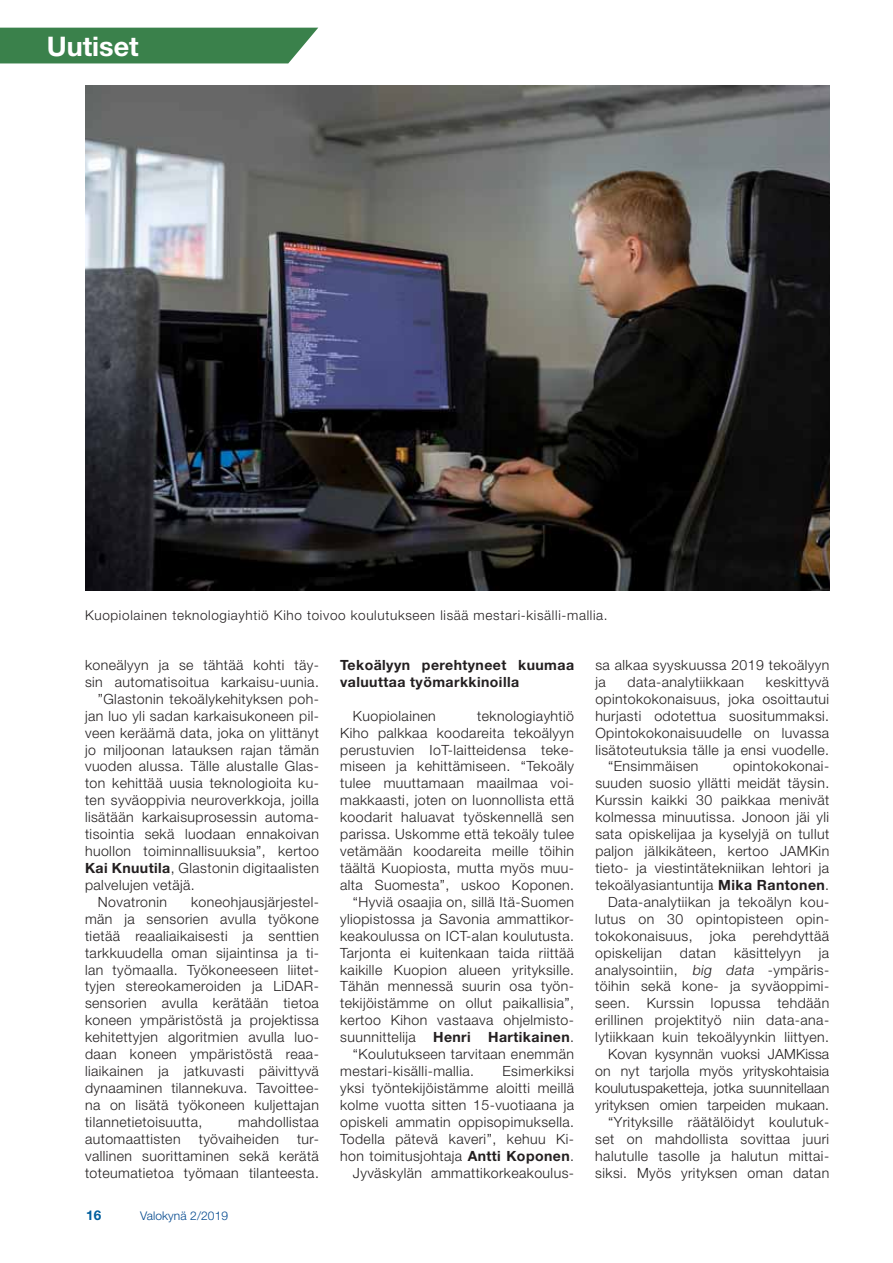
<style>
.page{position:relative;width:893px;height:1263px;background:#fff}
.page>*{position:absolute;margin:0;border:0;box-sizing:border-box;transform-origin:0 0}
.t1{font:700 27px "Helvetica Neue LT Std";color:#fff}
.t2{font:300 14.1px/17px "Helvetica Neue LT Std";letter-spacing:.03em;color:#231f20;text-align:justify}
.t3{font:700 14.1px/17px "Helvetica Neue LT Std";letter-spacing:.03em;color:#231f20}
.t4{font:300 13.5px "Helvetica Neue LT Std";letter-spacing:.05em;color:#231f20}
.t5{font:700 13.5px "Helvetica Neue LT Std";color:#005e9d}
.t6{font:300 12px "Helvetica Neue LT Std";letter-spacing:.01em;color:#00478d}
.s1{font-weight:700}
.s2{font-weight:300}
.s3{font-style:italic}
</style>
<div class="page">
<div style="left:0;top:28px;width:318px;height:35px;background:#3a814b"></div>
<img style="left:85px;top:85px;width:744px;height:506px">
<h1 class="t1" style="left:47px;top:36px;width:93px">Uutiset</h1>
<p class="t4" style="left:85px;top:610px;width:524px">Kuopiolainen teknologiayhtiö Kiho toivoo koulutukseen lisää mestari-kisälli-mallia.</p>
<p class="t2" style="left:85px;top:658px;width:235px">koneälyyn ja se tähtää kohti täy-</p>
<p class="t2" style="left:85px;top:675px;width:235px">sin automatisoitua karkaisu-uunia.</p>
<p class="t2" style="left:98px;top:692px;width:223px">”Glastonin tekoälykehityksen poh-</p>
<p class="t2" style="left:85px;top:709px;width:235px">jan luo yli sadan karkaisukoneen pil-</p>
<p class="t2" style="left:85px;top:726px;width:235px">veen keräämä data, joka on ylittänyt</p>
<p class="t2" style="left:85px;top:743px;width:235px">jo miljoonan latauksen rajan tämän</p>
<p class="t2" style="left:85px;top:760px;width:235px">vuoden alussa. Tälle alustalle Glas-</p>
<p class="t2" style="left:85px;top:777px;width:235px">ton kehittää uusia teknologioita ku-</p>
<p class="t2" style="left:85px;top:793px;width:235px">ten syväoppivia neuroverkkoja, joilla</p>
<p class="t2" style="left:85px;top:810px;width:235px">lisätään karkaisuprosessin automa-</p>
<p class="t2" style="left:85px;top:827px;width:235px">tisointia sekä luodaan ennakoivan</p>
<p class="t2" style="left:85px;top:844px;width:235px">huollon toiminnallisuuksia”, kertoo</p>
<p class="t2" style="left:85px;top:861px;width:235px"><span class="s1">Kai Knuutila</span>, Glastonin digitaalisten</p>
<p class="t2" style="left:85px;top:878px;width:111px">palvelujen vetäjä.</p>
<p class="t2" style="left:98px;top:895px;width:71px">Novatronin</p>
<p class="t2" style="left:85px;top:895px;width:235px;text-indent:106px">koneohjausjärjestel&shy;män ja sensorien avulla työkone tietää reaaliaikaisesti ja senttien tarkkuudella oman sijaintinsa ja ti&shy;lan työmaalla. Työkoneeseen liitet&shy;tyjen stereokameroiden ja LiDAR&shy;sensorien avulla kerätään tietoa koneen ympäristöstä ja projektissa kehitettyjen algoritmien avulla luo&shy;daan koneen ympäristöstä reaa&shy;liaikainen ja jatkuvasti päivittyvä dynaaminen tilannekuva. Tavoittee&shy;na on lisätä työkoneen kuljettajan tilannetietoisuutta,</p>
<p class="t2" style="left:238px;top:1115px;width:82px">mahdollistaa</p>
<p class="t2" style="left:85px;top:1132px;width:97px">automaattisten</p>
<p class="t2" style="left:199px;top:1132px;width:82px">työvaiheiden</p>
<p class="t2" style="left:85px;top:1132px;width:235px;text-indent:212px">tur&shy;vallinen suorittaminen sekä kerätä toteumatietoa työmaan tilanteesta.</p>
<p class="t5" style="left:86px;top:1210px;width:17px">16</p>
<p class="t6" style="left:140px;top:1211px;width:90px">Valokynä 2/2019</p>
<p class="t3" style="left:340px;top:658px;width:235px">Tekoälyyn perehtyneet kuumaa valuuttaa työmarkkinoilla</p>
<p class="t2" style="left:353px;top:709px;width:84px">Kuopiolainen</p>
<p class="t2" style="left:477px;top:709px;width:98px">teknologiayhtiö</p>
<p class="t2" style="left:340px;top:726px;width:235px">Kiho palkkaa koodareita tekoälyyn</p>
<p class="t2" style="left:340px;top:743px;width:235px">perustuvien IoT-laitteidensa teke-</p>
<p class="t2" style="left:340px;top:760px;width:235px">miseen ja kehittämiseen. “Tekoäly</p>
<p class="t2" style="left:340px;top:777px;width:235px">tulee muuttamaan maailmaa voi-</p>
<p class="t2" style="left:340px;top:793px;width:235px">makkaasti, joten on luonnollista että</p>
<p class="t2" style="left:340px;top:810px;width:235px">koodarit haluavat työskennellä sen</p>
<p class="t2" style="left:340px;top:827px;width:235px">parissa. Uskomme että tekoäly tulee</p>
<p class="t2" style="left:340px;top:844px;width:235px">vetämään koodareita meille töihin</p>
<p class="t2" style="left:340px;top:861px;width:235px">täältä Kuopiosta, mutta myös muu-</p>
<p class="t2" style="left:340px;top:878px;width:235px">alta Suomesta”, uskoo Koponen.</p>
<p class="t2" style="left:353px;top:895px;width:223px">“Hyviä osaajia on, sillä Itä-Suomen</p>
<p class="t2" style="left:340px;top:912px;width:235px">yliopistossa ja Savonia ammattikor-</p>
<p class="t2" style="left:340px;top:929px;width:235px">keakoulussa on ICT-alan koulutusta.</p>
<p class="t2" style="left:340px;top:946px;width:235px">Tarjonta ei kuitenkaan taida riittää</p>
<p class="t2" style="left:340px;top:963px;width:235px">kaikille Kuopion alueen yrityksille.</p>
<p class="t2" style="left:340px;top:980px;width:235px">Tähän mennessä suurin osa työn-</p>
<p class="t2" style="left:340px;top:996px;width:235px">tekijöistämme on ollut paikallisia”,</p>
<p class="t2" style="left:340px;top:1013px;width:235px">kertoo Kihon vastaava ohjelmisto-</p>
<p class="t3" style="left:340px;top:1030px;width:235px"><span class="s2">suunnittelija</span> Henri Hartikainen<span class="s2">.</span></p>
<p class="t2" style="left:353px;top:1047px;width:223px">“Koulutukseen tarvitaan enemmän</p>
<p class="t2" style="left:340px;top:1064px;width:135px">mestari-kisälli-mallia.</p>
<p class="t2" style="left:340px;top:1064px;width:235px;text-align:right">Esimerkiksi<br>yksi työntekijöistämme aloitti meillä kolme vuotta sitten 15-vuotiaana ja opiskeli ammatin oppisopimuksella.<br>Todella pätevä kaveri”, kehuu Ki&shy;hon toimitusjohtaja <span class="s1">Antti Koponen</span>.<br>Jyväskylän ammattikorkeakoulus-</p>
<p class="t2" style="left:595px;top:658px;width:235px">sa alkaa syyskuussa 2019 tekoälyyn ja</p>
<p class="t2" style="left:628px;top:675px;width:118px">data-analytiikkaan</p>
<p class="t2" style="left:766px;top:675px;width:65px">keskittyvä</p>
<p class="t2" style="left:595px;top:692px;width:235px">opintokokonaisuus, joka osoittautui</p>
<p class="t2" style="left:595px;top:709px;width:235px">hurjasti odotettua suositummaksi.</p>
<p class="t2" style="left:595px;top:726px;width:235px">Opintokokonaisuudelle on luvassa</p>
<p class="t2" style="left:595px;top:743px;width:235px">lisätoteutuksia tälle ja ensi vuodelle.</p>
<p class="t2" style="left:608px;top:760px;width:92px">“Ensimmäisen</p>
<p class="t2" style="left:733px;top:760px;width:98px">opintokokonai-</p>
<p class="t2" style="left:595px;top:777px;width:235px">suuden suosio yllätti meidät täysin.</p>
<p class="t2" style="left:595px;top:793px;width:235px">Kurssin kaikki 30 paikkaa menivät</p>
<p class="t2" style="left:595px;top:810px;width:235px">kolmessa minuutissa. Jonoon jäi yli</p>
<p class="t2" style="left:595px;top:827px;width:235px">sata opiskelijaa ja kyselyjä on tullut</p>
<p class="t2" style="left:595px;top:844px;width:235px">paljon jälkikäteen, kertoo JAMKin</p>
<p class="t2" style="left:595px;top:861px;width:235px">tieto- ja viestintätekniikan lehtori ja</p>
<p class="t2" style="left:595px;top:878px;width:235px">tekoälyasiantuntija <span class="s1">Mika Rantonen</span>.</p>
<p class="t2" style="left:608px;top:895px;width:223px">Data-analytiikan ja tekoälyn kou-</p>
<p class="t2" style="left:595px;top:912px;width:235px">lutus on 30 opintopisteen opin-</p>
<p class="t2" style="left:595px;top:929px;width:235px">tokokonaisuus, joka perehdyttää</p>
<p class="t2" style="left:595px;top:946px;width:68px">opiskelijan</p>
<p class="t2" style="left:680px;top:946px;width:38px">datan</p>
<p class="t2" style="left:734px;top:946px;width:68px">käsittelyyn</p>
<p class="t2" style="left:595px;top:946px;width:235px;text-align:right">ja<br>analysointiin, <span class="s3">big data</span> -ympäris&shy;töihin sekä kone- ja syväoppimi&shy;seen. Kurssin lopussa tehdään erillinen projektityö niin data-ana&shy;lytiikkaan kuin tekoälyynkin liittyen.<br>Kovan kysynnän vuoksi JAMKissa on nyt tarjolla myös yrityskohtaisia koulutuspaketteja, jotka suunnitellaan yrityksen omien tarpeiden mukaan. “Yrityksille räätälöidyt koulutuk&shy;set on mahdollista sovittaa juuri halutulle tasolle ja halutun mittai&shy;siksi. Myös yrityksen oman datan</p>
</div>
